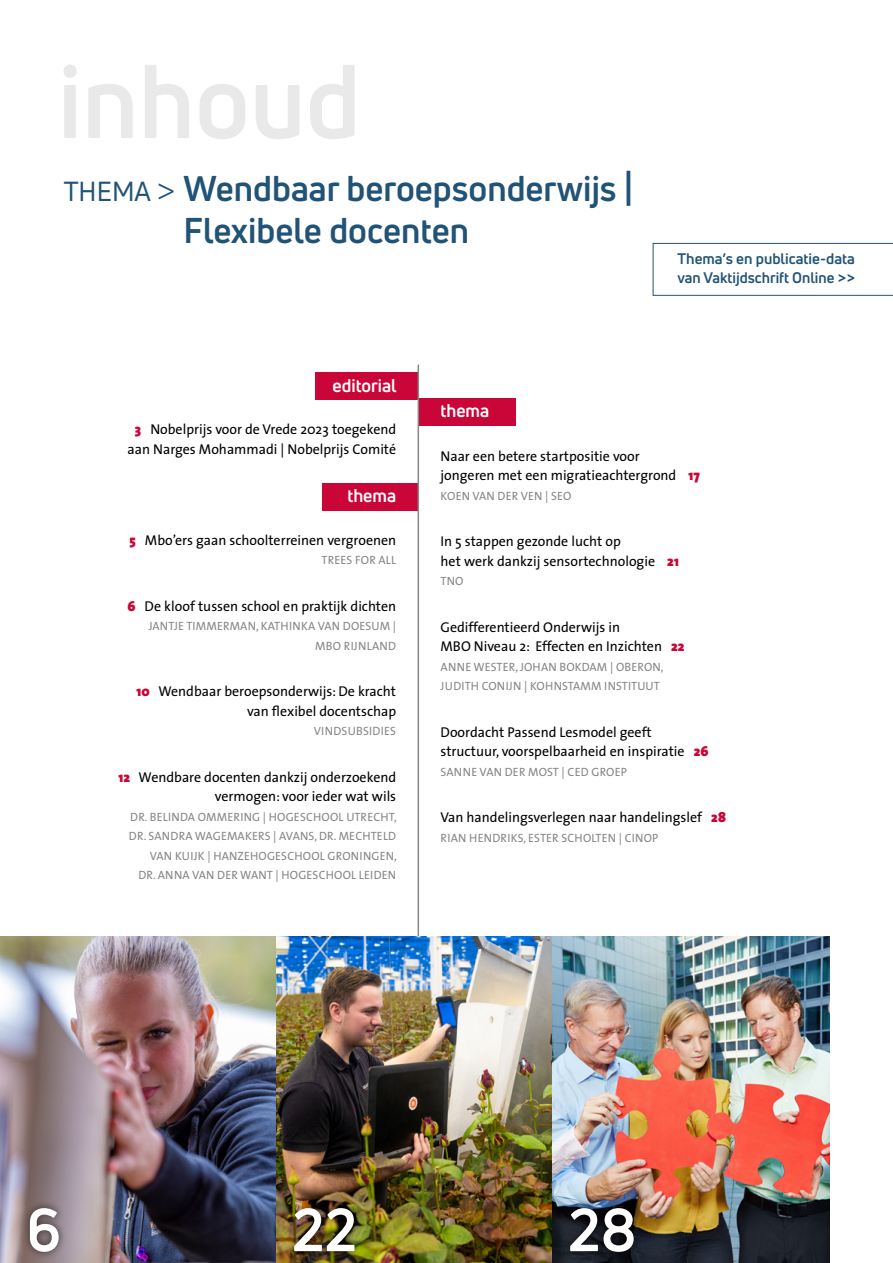
<style>
.page{position:relative;width:893px;height:1263px;background:#fff}
.page>*{position:absolute;margin:0;border:0;box-sizing:border-box;transform-origin:0 0}
.t1{font:700 102.3px "Uni Neue";color:#e9e9e9}
.t2{font:700 59.25px "Uni Neue";color:#fff}
.t3{font:700 35.1px/42px "Uni Neue";color:#215377}
.t4{font:700 18px "Uni Neue";color:#fff}
.t5{font:700 15px/19.5px "Uni Neue";color:#215377}
.t6{font:14.25px/19.5px "The Sans";color:#000}
.t7{font:12px/19.5px "The Sans";letter-spacing:.015em;color:#878787;text-align:right}
.s1{font-weight:400;font-size:27px}
.s2{font-weight:400}
.s3{font-weight:900;color:#ca0538}
</style>
<div class="page">
<hr style="left:892px;top:0;width:1px;height:1188px;background:#f1f0ee">
<div style="left:322px;top:483px;width:96px;height:27px;background:#ca0538"></div>
<div style="left:315px;top:373px;width:103px;height:27px;background:#ca0538"></div>
<div style="left:418px;top:398px;width:98px;height:27px;background:#ca0538"></div>
<hr style="left:418px;top:365px;width:1px;height:741px;background:#878787">
<img style="left:0;top:936px;width:276px;height:327px">
<img style="left:276px;top:936px;width:277px;height:327px">
<img style="left:553px;top:936px;width:276px;height:327px">
<div style="left:22px;top:1200px;width:45px;height:60px;background:#000;opacity:.6"></div>
<div style="left:286px;top:1200px;width:77px;height:59px;background:#000;opacity:.6"></div>
<div style="left:562px;top:1200px;width:80px;height:60px;background:#000;opacity:.6"></div>
<div style="left:653px;top:243px;width:240px;height:53px;border:1px solid #215377"></div>
<h1 class="t1" style="left:58px;top:37px;width:304px">inhoud</h1>
<h3 class="t3" style="left:184px;top:167px;width:451px;text-indent:-120px"><span class="s1">THEMA</span> <span class="s2">&gt;</span> Wendbaar beroepsonderwijs |<br>Flexibele docenten</h3>
<p class="t4" style="left:332px;top:374px;width:66px">editorial</p>
<p class="t4" style="left:441px;top:400px;width:50px">thema</p>
<p class="t5" style="left:677px;top:249px;width:179px">Thema’s en publicatie-data van Vaktijdschrift Online &gt;&gt;</p>
<p class="t6" style="left:128px;top:419px;width:270px;text-align:center"><span class="s3">3</span> Nobelprijs voor de Vrede 2023 toegekend aan Narges Mohammadi | Nobelprijs Comité</p>
<p class="t4" style="left:347px;top:484px;width:50px">thema</p>
<p class="t6" style="left:129px;top:530px;width:268px"><span class="s3">5</span> Mbo’ers gaan schoolterreinen vergroenen</p>
<p class="t7" style="left:322px;top:550px;width:76px">TREES FOR ALL</p>
<p class="t6" style="left:127px;top:596px;width:270px"><span class="s3">6</span> De kloof tussen school en praktijk dichten</p>
<p class="t7" style="left:149px;top:616px;width:249px">JANTJE TIMMERMAN, KATHINKA VAN DOESUM |<br>MBO RIJNLAND</p>
<p class="t6" style="left:137px;top:681px;width:261px;text-align:right"><span class="s3">10</span> Wendbaar beroepsonderwijs: De kracht van flexibel docentschap</p>
<p class="t7" style="left:314px;top:721px;width:84px">VINDSUBSIDIES</p>
<p class="t6" style="left:118px;top:767px;width:279px;text-align:right"><span class="s3">12</span> Wendbare docenten dankzij onderzoekend vermogen: voor ieder wat wils</p>
<p class="t7" style="left:129px;top:806px;width:269px">DR. BELINDA OMMERING | HOGESCHOOL UTRECHT, DR. SANDRA WAGEMAKERS | AVANS, DR. MECHTELD VAN KUIJK | HANZEHOGESCHOOL GRONINGEN,<br>DR. ANNA VAN DER WANT | HOGESCHOOL LEIDEN</p>
<p class="t6" style="left:441px;top:446px;width:261px">Naar een betere startpositie voor<br>jongeren met een migratieachtergrond <span class="s3">17</span></p>
<p class="t7" style="left:441px;top:486px;width:132px">KOEN VAN DER VEN | SEO</p>
<p class="t6" style="left:441px;top:531px;width:240px">In 5 stappen gezonde lucht op<br>het werk dankzij sensortechnologie <span class="s3">21</span></p>
<p class="t7" style="left:441px;top:571px;width:24px">TNO</p>
<p class="t6" style="left:441px;top:617px;width:246px">Gedifferentieerd Onderwijs in<br>MBO Niveau 2: Effecten en Inzichten <span class="s3">22</span></p>
<p class="t7" style="left:441px;top:657px;width:224px;text-align:left">ANNE WESTER, JOHAN BOKDAM | OBERON,<br>JUDITH CONIJN | KOHNSTAMM INSTITUUT</p>
<p class="t6" style="left:441px;top:722px;width:269px">Doordacht Passend Lesmodel geeft structuur, voorspelbaarheid en inspiratie <span class="s3">26</span></p>
<p class="t7" style="left:441px;top:762px;width:188px">SANNE VAN DER MOST | CED GROEP</p>
<p class="t6" style="left:441px;top:807px;width:287px">Van handelingsverlegen naar handelingslef <span class="s3">28</span></p>
<p class="t7" style="left:441px;top:828px;width:219px">RIAN HENDRIKS, ESTER SCHOLTEN | CINOP</p>
<h2 class="t2" style="left:26px;top:1193px;width:36px">6</h2>
<h2 class="t2" style="left:292px;top:1193px;width:67px">22</h2>
<h2 class="t2" style="left:568px;top:1193px;width:70px">28</h2>
</div>
